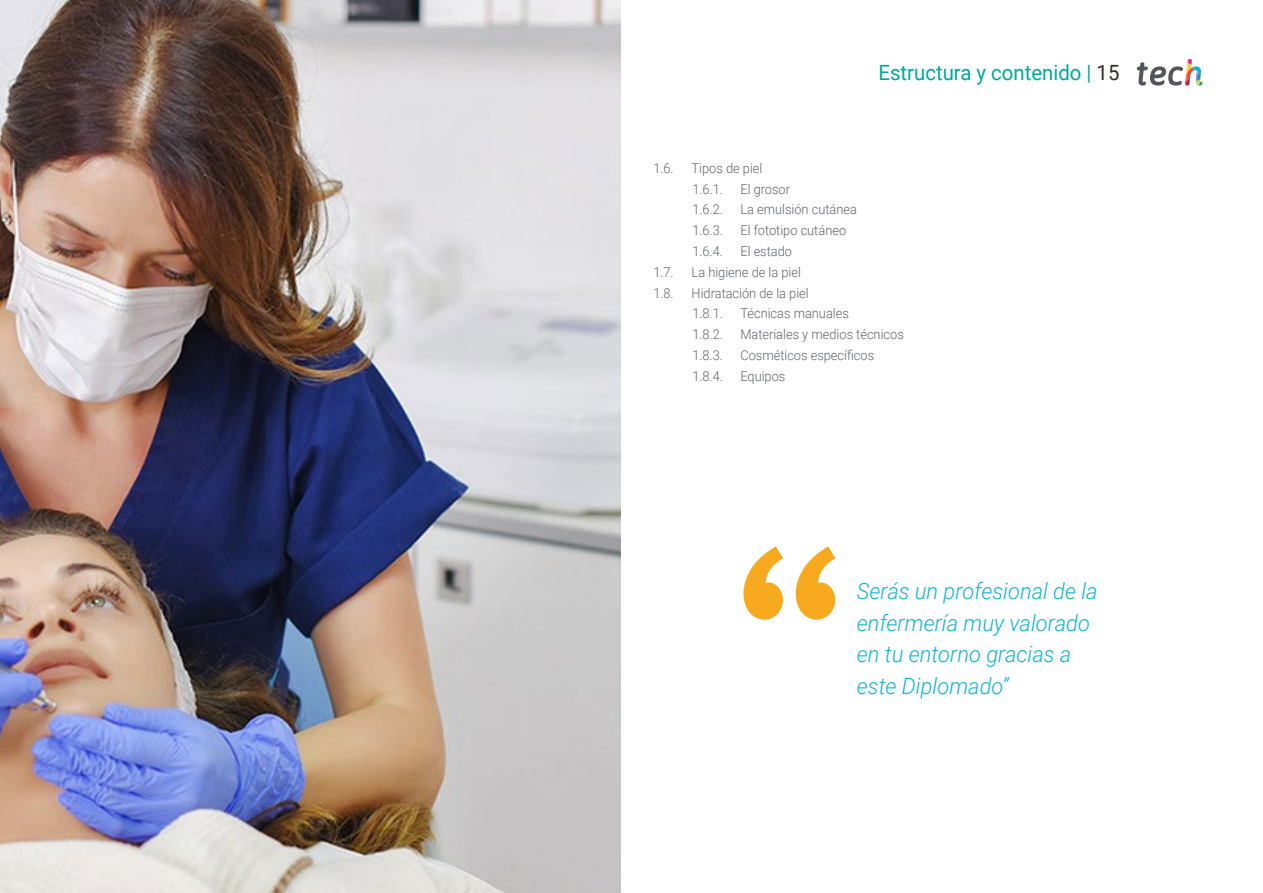
<style>
.page{position:relative;width:1263px;height:893px;background:#fff}
.page>*{position:absolute;margin:0;border:0;box-sizing:border-box;transform-origin:0 0}
.t1{font:italic 300 22.5px/31.5px "Roboto";color:#0fb6cf}
.t2{font:21px "Roboto";color:#00a996}
.t3{font:300 13.5px/20.7px "Roboto";color:#61646a;scale:.95 1}
.s1{color:#312e20}
</style>
<div class="page">
<img style="left:0;top:0;width:621px;height:893px">
<svg style="left:743px;top:546px;width:92px;height:74px"></svg>
<svg style="left:1137px;top:59px;width:65px;height:27px"></svg>
<h2 class="t2" style="left:878px;top:57px;width:242px">Estructura y contenido | <span class="s1">15</span></h2>
<p class="t3" style="left:653px;top:157px;width:23px">1.6.</p>
<p class="t3" style="left:692px;top:157px;width:76px">Tipos de piel<br>1.6.1.</p>
<p class="t3" style="left:740px;top:178px;width:54px">El grosor</p>
<p class="t3" style="left:692px;top:199px;width:34px">1.6.2.</p>
<p class="t3" style="left:740px;top:199px;width:124px">La emulsión cutánea</p>
<p class="t3" style="left:692px;top:220px;width:34px">1.6.3.</p>
<p class="t3" style="left:740px;top:220px;width:113px">El fototipo cutáneo</p>
<p class="t3" style="left:692px;top:240px;width:34px">1.6.4.</p>
<p class="t3" style="left:740px;top:240px;width:56px">El estado</p>
<p class="t3" style="left:653px;top:261px;width:23px">1.7.</p>
<p class="t3" style="left:692px;top:261px;width:117px">La higiene de la piel</p>
<p class="t3" style="left:653px;top:282px;width:23px">1.8.</p>
<p class="t3" style="left:692px;top:282px;width:125px">Hidratación de la piel<br>1.8.1.</p>
<p class="t3" style="left:740px;top:303px;width:116px">Técnicas manuales</p>
<p class="t3" style="left:692px;top:323px;width:34px">1.8.2.</p>
<p class="t3" style="left:740px;top:323px;width:174px">Materiales y medios técnicos</p>
<p class="t3" style="left:692px;top:344px;width:34px">1.8.3.</p>
<p class="t3" style="left:740px;top:344px;width:142px">Cosméticos específicos</p>
<p class="t3" style="left:692px;top:365px;width:34px">1.8.4.</p>
<p class="t3" style="left:740px;top:365px;width:49px">Equipos</p>
<h1 class="t1" style="left:857px;top:575px;width:242px">Serás un profesional de la enfermería muy valorado en tu entorno gracias a este Diplomado”</h1>
</div>
